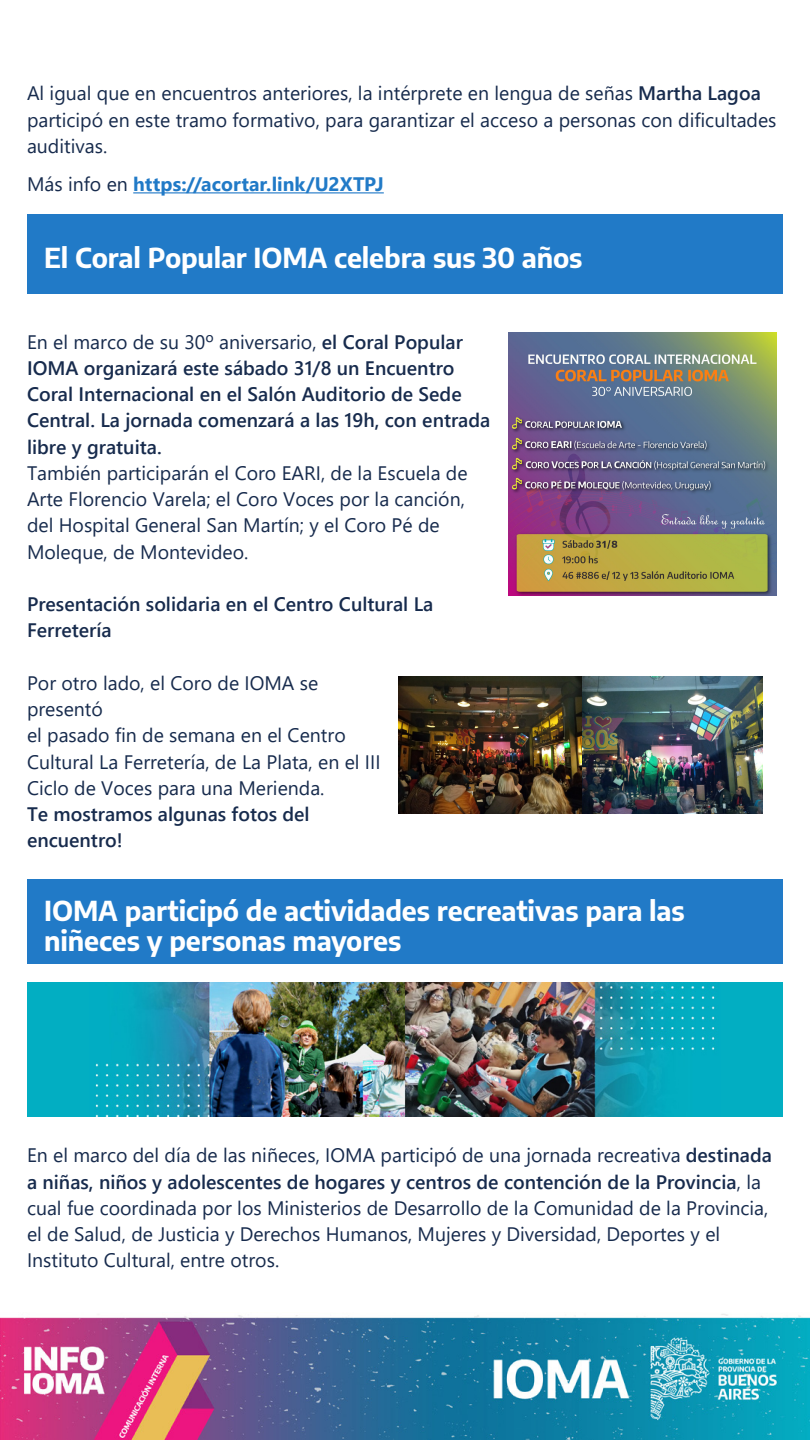
<style>
.page{position:relative;width:810px;height:1440px;background:#fff}
.page>*{position:absolute;margin:0;border:0;box-sizing:border-box;transform-origin:0 0}
.t1{font:700 27px/30px "Encode Sans";letter-spacing:-.005em;color:#fff}
.t2{font:19.5px/26.2px "Segoe UI";color:#172b4d}
.t3{font:600 19.5px/26.2px "Segoe UI";color:#172b4d}
.t4{font:700 19.5px "Segoe UI";color:#217ac7}
.s1{font-weight:600}
.s2{font-weight:400;color:#172b4d}
</style>
<div class="page">
<img style="left:0;top:1314px;width:810px;height:126px">
<hr style="left:133px;top:192px;width:251px;height:1px;background:#217ac7">
<div style="left:27px;top:214px;width:756px;height:80px;background:#217ac7"></div>
<div style="left:27px;top:880px;width:756px;height:84px;background:#217ac7"></div>
<img style="left:398px;top:676px;width:365px;height:138px">
<div style="left:27px;top:982px;width:755px;height:135px;background:#02aec2"></div>
<img style="left:95px;top:982px;width:620px;height:135px">
<img style="left:508px;top:332px;width:268px;height:263px">
<p class="t2" style="left:27px;top:79px;width:751px">Al igual que en encuentros anteriores, la intérprete en lengua de señas <span class="s1">Martha Lagoa </span>participó en este tramo formativo, para garantizar el acceso a personas con dificultades auditivas.</p>
<p class="t4" style="left:27px;top:166px;width:358px"><span class="s2">Más info en</span> https://acortar.link/U2XTPJ</p>
<p class="t1" style="left:44px;top:241px;width:540px">El Coral Popular IOMA celebra sus 30 años</p>
<p class="t2" style="left:27px;top:327px;width:465px">En el marco de su 30º aniversario, <span class="s1">el Coral Popular IOMA organizará este sábado 31/8 un Encuentro Coral Internacional en el Salón Auditorio de Sede Central. La jornada comenzará a las 19h, con entrada libre y gratuita.<br></span>También participarán el Coro EARI, de la Escuela de Arte Florencio Varela; el Coro Voces por la canción, del Hospital General San Martín; y el Coro Pé de Moleque, de Montevideo.</p>
<p class="t3" style="left:27px;top:590px;width:408px">Presentación solidaria en el Centro Cultural La<br>Ferretería</p>
<p class="t2" style="left:27px;top:668px;width:293px">Por otro lado, el Coro de IOMA se presentó</p>
<p class="t2" style="left:27px;top:721px;width:355px">el pasado fin de semana en el Centro<br>Cultural La Ferretería, de La Plata, en el III<br>Ciclo de Voces para una Merienda.<br><span class="s1">Te mostramos algunas fotos del encuentro!</span></p>
<p class="t1" style="left:44px;top:894px;width:642px">IOMA participó de actividades recreativas para las niñeces y personas mayores</p>
<p class="t2" style="left:27px;top:1141px;width:747px">En el marco del día de las niñeces, IOMA participó de una jornada recreativa <span class="s1">destinada a niñas, niños y adolescentes de hogares y centros de contención de la Provincia</span>, la cual fue coordinada por los Ministerios de Desarrollo de la Comunidad de la Provincia, el de Salud, de Justicia y Derechos Humanos, Mujeres y Diversidad, Deportes y el Instituto Cultural, entre otros.</p>
</div>
